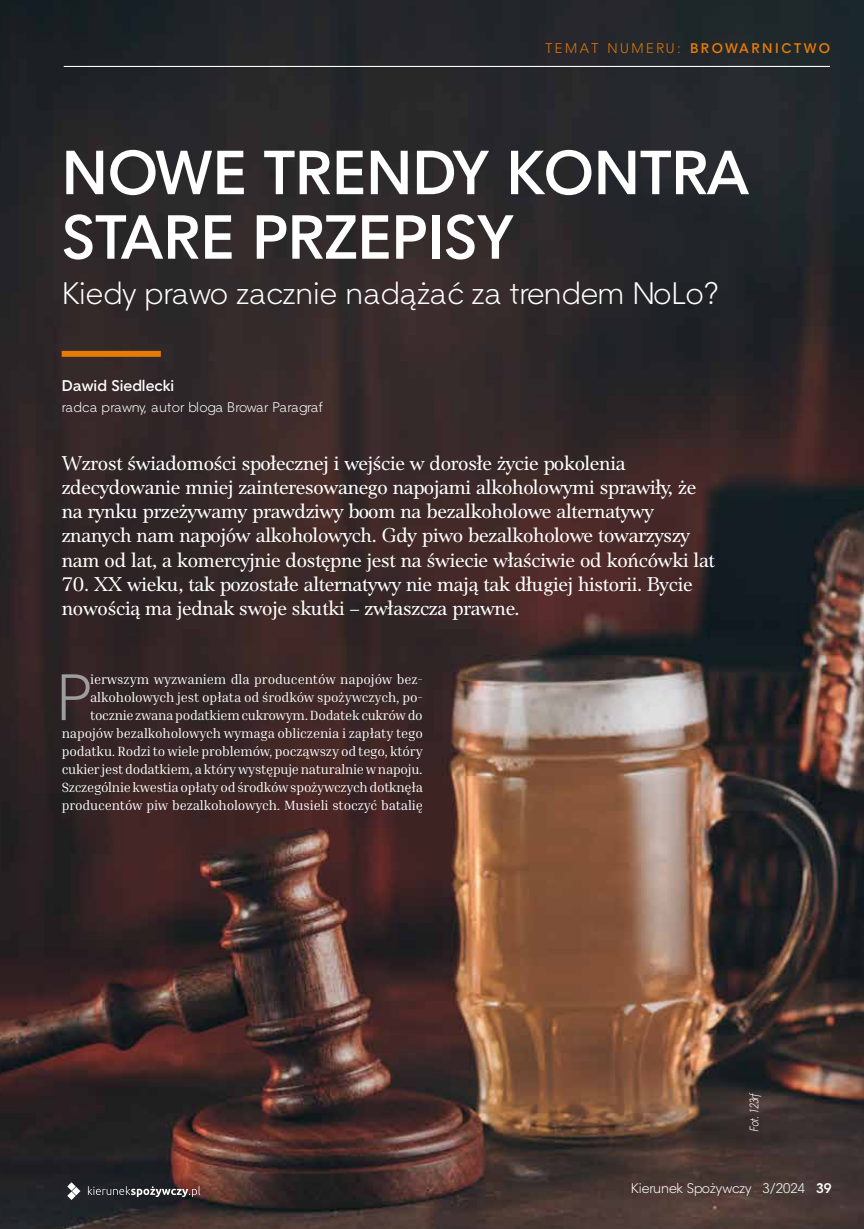
<style>
.page{position:relative;width:864px;height:1229px;background:#fff}
.page>*{position:absolute;margin:0;border:0;box-sizing:border-box;transform-origin:0 0}
.t1{font:63.15px "Straight EFN";color:#9d9d9c}
.t2{font:700 60px/64.5px "Straight EFN";color:#fff}
.t3{font:30px "Straight EFN";color:#fff}
.t4{font:21px/24px "Platea EFN";letter-spacing:-.01em;color:#fff}
.t5{font:700 15px "Straight EFN";color:#fff}
.t6{font:13.5px/18px "Inria Serif";letter-spacing:-.01em;color:#fff;text-align:right}
.t7{font:13.5px "Straight EFN";color:#fff}
.t8{font:13.5px "Straight EFN";letter-spacing:.19em;color:#e77b05}
.t9{font:italic 12px "Straight Cnd EFN";color:#fff}
.s1{font-weight:700}
</style>
<div class="page">
<img style="left:0;top:0;width:863px;height:1229px">
<div style="left:62px;top:351px;width:99px;height:6px;background:#e77b05"></div>
<hr style="left:64px;top:66px;width:765px;height:1px;background:#fff">
<svg style="left:67px;top:1182px;width:13px;height:18px"></svg>
<svg style="left:88px;top:1186px;width:112px;height:11px"></svg>
<p class="t8" style="left:545px;top:41px;width:286px">TEMAT NUMERU: <span class="s1">BROWARNICTWO</span></p>
<h2 class="t2" style="left:62px;top:141px;width:688px">NOWE TRENDY KONTRA<br>STARE PRZEPISY</h2>
<h3 class="t3" style="left:62px;top:275px;width:658px">Kiedy prawo zacznie nadążać za trendem NoLo?</h3>
<p class="t5" style="left:62px;top:377px;width:114px">Dawid Siedlecki</p>
<p class="t7" style="left:62px;top:399px;width:262px">radca prawny, autor bloga Browar Paragraf</p>
<p class="t4" style="left:62px;top:452px;width:654px">Wzrost świadomości społecznej i wejście w dorosłe życie pokolenia zdecydowanie mniej zainteresowanego napojami alkoholowymi sprawiły, że na rynku przeżywamy prawdziwy boom na bezalkoholowe alternatywy znanych nam napojów alkoholowych. Gdy piwo bezalkoholowe towarzyszy nam od lat, a komercyjnie dostępne jest na świecie właściwie od końcówki lat</p>
<p class="t4" style="left:62px;top:572px;width:632px">70. XX wieku, tak pozostałe alternatywy nie mają tak długiej historii. Bycie nowością ma jednak swoje skutki – zwłaszcza prawne.</p>
<p class="t6" style="left:62px;top:670px;width:363px">ierwszym wyzwaniem dla producentów napojów bez&shy;alkoholowych jest opłata od środków spożywczych, po&shy;tocznie zwana podatkiem cukrowym. Dodatek cukrów do napojów bezalkoholowych wymaga obliczenia i zapłaty tego podatku. Rodzi to wiele problemów, począwszy od tego, który cukier jest dodatkiem, a który występuje naturalnie w napoju.<br>Szczególnie kwestia opłaty od środków spożywczych dotknęła producentów piw bezalkoholowych. Musieli stoczyć batalię</p>
<h1 class="t1" style="left:56px;top:660px;width:36px">P</h1>
<p class="t9" style="left:746px;top:1132px;width:41px;rotate:-90deg">Fot. 123rf</p>
<p class="t7" style="left:630px;top:1180px;width:202px">Kierunek Spożywczy 3/2024 <span class="s1">39</span></p>
</div>
